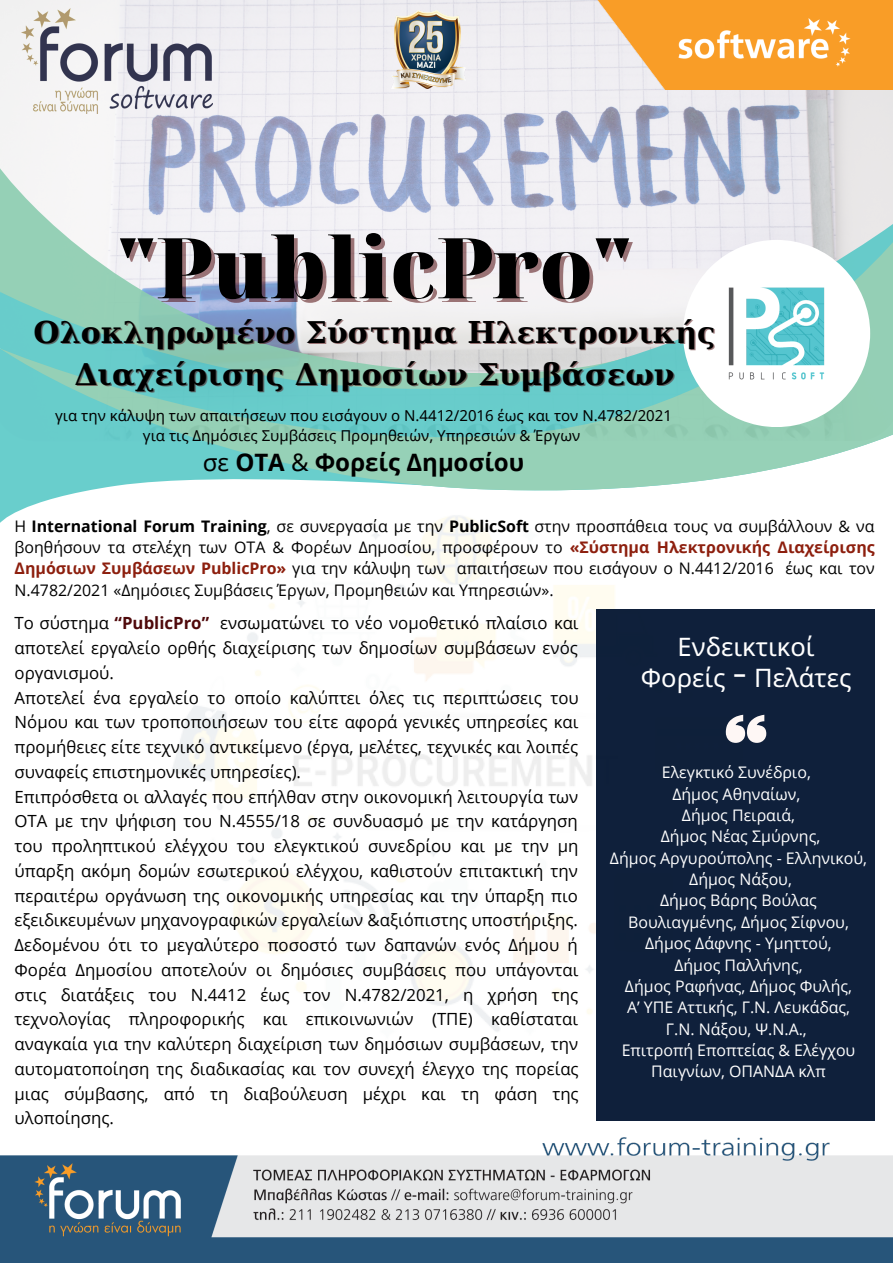
<style>
.page{position:relative;width:893px;height:1264px;background:#fff}
.page>*{position:absolute;margin:0;border:0;box-sizing:border-box;transform-origin:0 0}
.t1{font:900 83.85px "Noto Serif Display";color:#000}
.t2{font:700 30px/41.5px "DejaVu Serif";color:#000;text-align:center}
.t3{font:25.5px/30.3px "Noto Sans";color:#fff;text-align:center}
.t4{font:700 24px "Noto Sans";color:#000}
.t5{font:16.8px/24.8px "Open Sans";color:#000;text-align:justify}
.t6{font:15.9px/21.3px "Open Sans";color:#000;text-align:justify}
.t7{font:15.9px/21.3px "Open Sans";color:#fff;text-align:center}
.t8{font:15px "Noto Sans";color:#000}
.s1{font-weight:400}
.s2{font-weight:700}
.s3{font-weight:700;color:#8d1f0e}
.s4{font-weight:700;color:#4f090b}
.s5{font-family:"TANHEADLINE"}
</style>
<div class="page">
<img style="left:0;top:0;width:892px;height:196px">
<svg style="left:0;top:499px;width:51px;height:24px"></svg>
<svg style="left:0;top:168px;width:628px;height:28px;fill:#f1f0f3"></svg>
<svg style="left:0;top:196px;width:892px;height:301px"></svg>
<img style="left:596px;top:0;width:296px;height:90px">
<img style="left:0;top:1137px;width:892px;height:125px">
<svg style="left:683px;top:240px;width:187px;height:187px"></svg>
<img style="left:695px;top:252px;width:162px;height:162px">
<div style="left:596px;top:609px;width:278px;height:511px;background:#0f203b"></div>
<svg style="left:725px;top:714px;width:41px;height:29px"></svg>
<img style="left:22px;top:9px;width:191px;height:104px">
<img style="left:391px;top:10px;width:74px;height:79px">
<p class="t1" style="left:117px;top:209px;width:515px">"PublicPro"</p>
<p class="t2" style="left:34px;top:312px;width:683px">Ολοκληρωμένο Σύστημα Ηλεκτρονικής<br>Διαχείρισης Δημοσίων Συμβάσεων</p>
<p class="t8" style="left:55px;top:405px;width:618px">για την κάλυψη των απαιτήσεων που εισάγουν ο Ν.4412/2016 έως και τον Ν.4782/2021</p>
<p class="t8" style="left:143px;top:425px;width:439px">για τις Δημόσιες Συμβάσεις Προμηθειών, Υπηρεσιών &amp; Έργων</p>
<p class="t4" style="left:203px;top:445px;width:323px"><span class="s1">σε</span> ΟΤΑ <span class="s1">&amp;</span> Φορείς Δημοσίου</p>
<p class="t6" style="left:15px;top:514px;width:861px">Η <span class="s2">International Forum Training</span>, σε συνεργασία με την <span class="s2">PublicSoft</span> στην προσπάθεια τους να συμβάλλουν &amp; να βοηθήσουν τα στελέχη των ΟΤΑ &amp; Φορέων Δημοσίου, προσφέρουν το <span class="s3">«Σύστημα Ηλεκτρονικής Διαχείρισης Δημόσιων Συμβάσεων PublicPro»</span> για την κάλυψη των απαιτήσεων που εισάγουν ο Ν.4412/2016 έως και τον Ν.4782/2021 «Δημόσιες Συμβάσεις Έργων, Προμηθειών και Υπηρεσιών».</p>
<p class="t5" style="left:15px;top:610px;width:565px">Το σύστημα <span class="s4">“PublicPro”</span> ενσωματώνει το νέο νομοθετικό πλαίσιο και αποτελεί εργαλείο ορθής διαχείρισης των δημοσίων συμβάσεων ενός οργανισμού.</p>
<p class="t5" style="left:15px;top:684px;width:565px">Αποτελεί ένα εργαλείο το οποίο καλύπτει όλες τις περιπτώσεις του Νόμου και των τροποποιήσεων του είτε αφορά γενικές υπηρεσίες και προμήθειες είτε τεχνικό αντικείμενο (έργα, μελέτες, τεχνικές και λοιπές συναφείς επιστημονικές υπηρεσίες).</p>
<p class="t5" style="left:15px;top:783px;width:565px">Επιπρόσθετα οι αλλαγές που επήλθαν στην οικονομική λειτουργία των ΟΤΑ με την ψήφιση του Ν.4555/18 σε συνδυασμό με την κατάργηση του προληπτικού ελέγχου του ελεγκτικού συνεδρίου και με την μη ύπαρξη ακόμη δομών εσωτερικού ελέγχου, καθιστούν επιτακτική την περαιτέρω οργάνωση της οικονομικής υπηρεσίας και την ύπαρξη πιο εξειδικευμένων μηχανογραφικών εργαλείων &amp;αξιόπιστης υποστήριξης.</p>
<p class="t5" style="left:15px;top:932px;width:565px">Δεδομένου ότι το μεγαλύτερο ποσοστό των δαπανών ενός Δήμου ή Φορέα Δημοσίου αποτελούν οι δημόσιες συμβάσεις που υπάγονται στις διατάξεις του Ν.4412 έως τον Ν.4782/2021, η χρήση της τεχνολογίας πληροφορικής και επικοινωνιών (ΤΠΕ) καθίσταται αναγκαία για την καλύτερη διαχείριση των δημόσιων συμβάσεων, την αυτοματοποίηση της διαδικασίας και τον συνεχή έλεγχο της πορείας μιας σύμβασης, από τη διαβούλευση μέχρι και τη φάση της υλοποίησης.</p>
<p class="t3" style="left:640px;top:631px;width:212px">Ενδεικτικοί<br>Φορείς <span class="s5">-</span> Πελάτες</p>
<p class="t7" style="left:662px;top:761px;width:150px">Ελεγκτικό Συνέδριο,</p>
<p class="t7" style="left:672px;top:782px;width:129px">Δήμος Αθηναίων,</p>
<p class="t7" style="left:682px;top:804px;width:115px">Δήμος Πειραιά,</p>
<p class="t7" style="left:660px;top:825px;width:161px">Δήμος Νέας Σμύρνης,</p>
<p class="t7" style="left:610px;top:847px;width:258px">Δήμος Αργυρούπολης - Ελληνικού,</p>
<p class="t7" style="left:689px;top:868px;width:104px">Δήμος Νάξου,</p>
<p class="t7" style="left:628px;top:889px;width:222px">Δήμος Βάρης Βούλας<br>Βουλιαγμένης, Δήμος Σίφνου,</p>
<p class="t7" style="left:645px;top:932px;width:188px">Δήμος Δάφνης - Υμηττού,</p>
<p class="t7" style="left:674px;top:953px;width:130px">Δήμος Παλλήνης,</p>
<p class="t7" style="left:625px;top:975px;width:229px">Δήμος Ραφήνας, Δήμος Φυλής,</p>
<p class="t7" style="left:627px;top:996px;width:224px">Α’ ΥΠΕ Αττικής, Γ.Ν. Λευκάδας,</p>
<p class="t7" style="left:666px;top:1017px;width:142px">Γ.Ν. Νάξου, Ψ.Ν.Α.,</p>
<p class="t7" style="left:621px;top:1039px;width:235px">Επιτροπή Εποπτείας &amp; Ελέγχου<br>Παιγνίων, ΟΠΑΝΔΑ κλπ</p>
</div>
